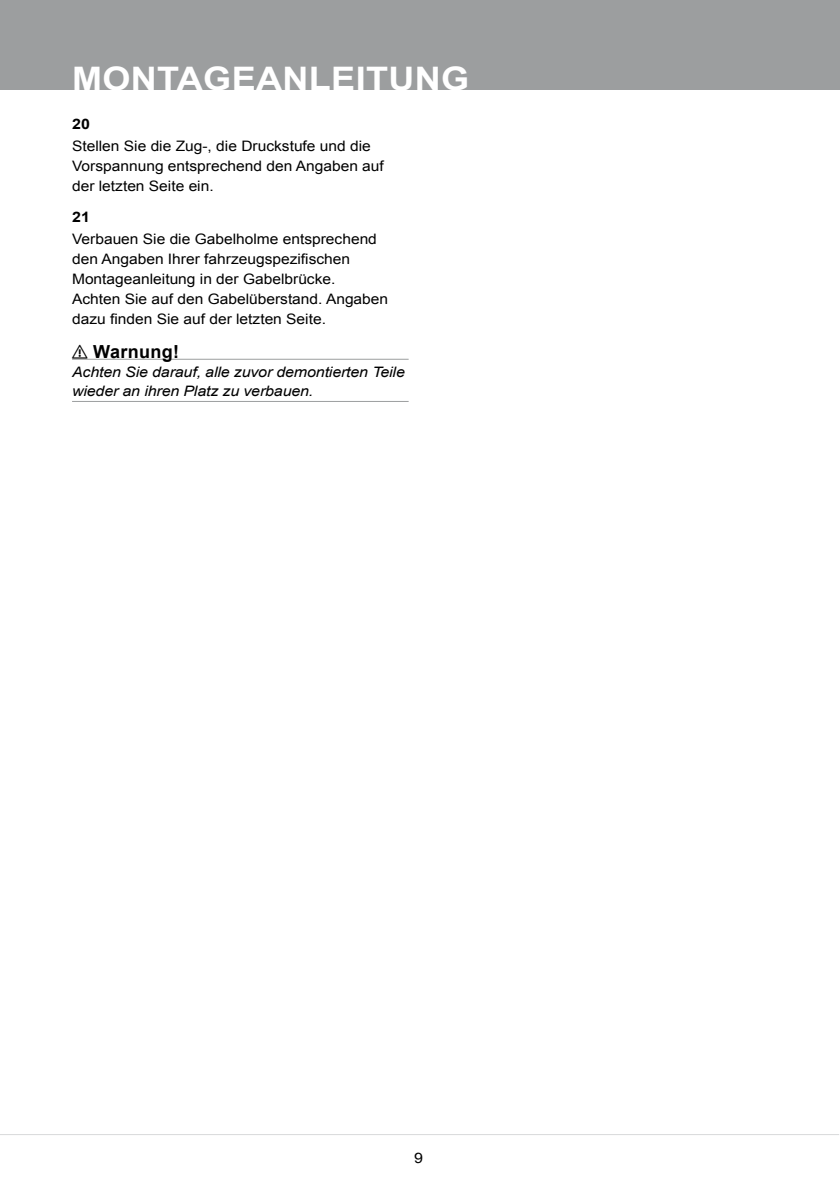
<style>
.page{position:relative;width:840px;height:1191px;background:#fff}
.page>*{position:absolute;margin:0;border:0;box-sizing:border-box;transform-origin:0 0}
.t1{font:700 32.4px "Arial";letter-spacing:.01em;color:#fff;scale:1.11 1}
.t2{font:700 18px "Arial";letter-spacing:.02em;color:#000}
.t3{font:14.4px/20px "Arial";color:#000;scale:1.08 1}
.t4{font:italic 14.4px/19px "Arial";letter-spacing:-.01em;color:#000;scale:1.11 1}
.t5{font:700 14.4px "Arial";color:#000;scale:1.11 1}
.t6{font:14.4px "Arial";color:#000;scale:1.11 1}
</style>
<div class="page">
<div style="left:0;top:0;width:839px;height:90px;background:#9c9e9f"></div>
<hr style="left:0;top:1134px;width:838px;height:1px;background:#d9dadb">
<hr style="left:72px;top:359px;width:336px;height:1px;background:#9c9e9f">
<hr style="left:72px;top:401px;width:336px;height:1px;background:#9c9e9f">
<h1 class="t1" style="left:72px;top:57px;width:359px">MONTAGEANLEITUNG</h1>
<p class="t5" style="left:72px;top:114px;width:18px">20</p>
<p class="t3" style="left:72px;top:136px;width:290px">Stellen Sie die Zug-, die Druckstufe und die<br>Vorspannung entsprechend den Angaben auf der letzten Seite ein.</p>
<p class="t5" style="left:72px;top:207px;width:18px">21</p>
<p class="t3" style="left:72px;top:229px;width:294px">Verbauen Sie die Gabelholme entsprechend den Angaben Ihrer fahrzeugspezifischen Montageanleitung in der Gabelbrücke.<br>Achten Sie auf den Gabelüberstand. Angaben dazu finden Sie auf der letzten Seite.</p>
<p class="t2" style="left:72px;top:339px;width:109px">⚠ Warnung!</p>
<p class="t4" style="left:72px;top:362px;width:301px">Achten Sie darauf, alle zuvor demontierten Teile wieder an ihren Platz zu verbauen.</p>
<p class="t6" style="left:414px;top:1148px;width:10px">9</p>
</div>
